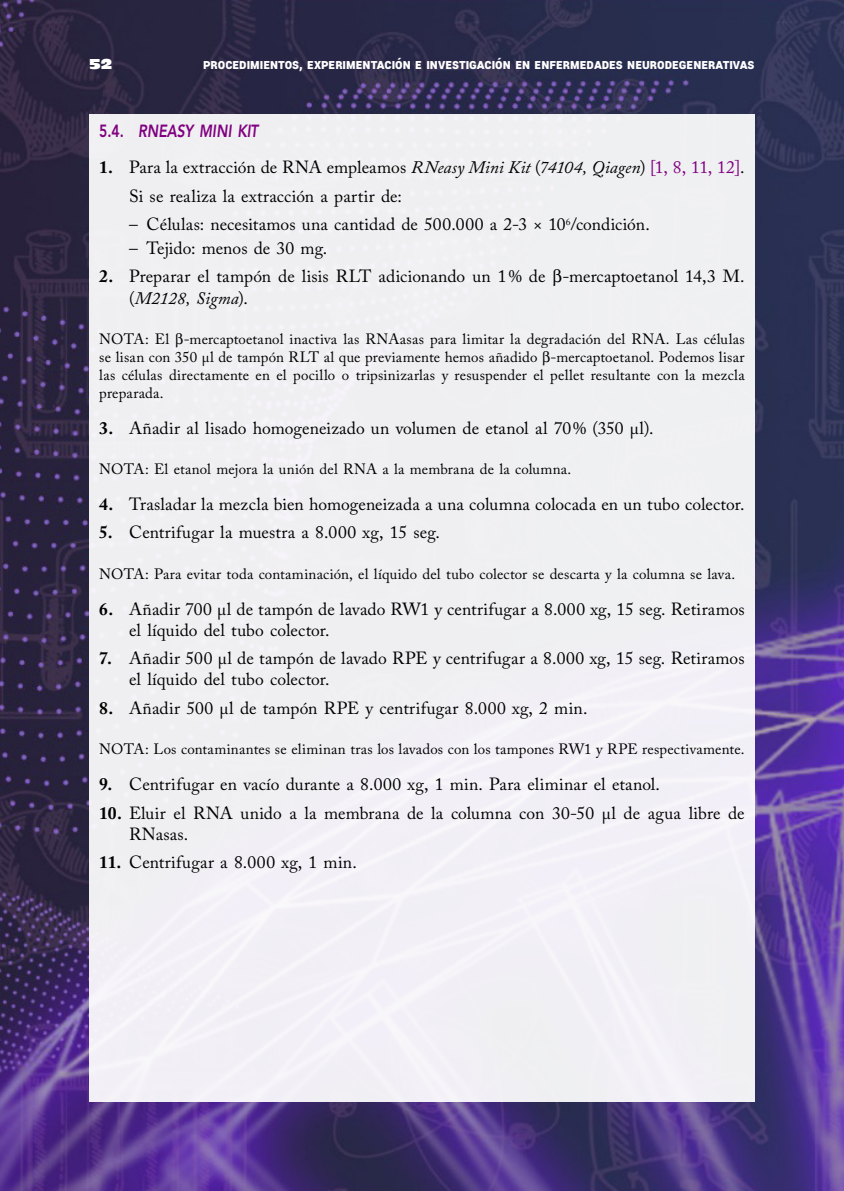
<style>
.page{position:relative;width:844px;height:1191px;background:#fff}
.page>*{position:absolute;margin:0;border:0;box-sizing:border-box;transform-origin:0 0}
.t1{font:17.5px/21px "Adobe Caslon Pro";letter-spacing:.005em;color:#000}
.t2{font:italic 800 17.5px "Avenir LT Std";color:#800080;scale:.8 1}
.t3{font:14.88px/17.8px "Adobe Caslon Pro";letter-spacing:.015em;color:#000;text-align:justify}
.t4{font:900 14px "Roboto";color:#fff;scale:.9 1}
.t5{font:14px "Antique Olive Std Nord";color:#fff}
.s1{font-style:normal}
.s2{font-weight:700}
.s3{font-style:italic}
.s4{color:#800080}
</style>
<div class="page">
<img style="left:0;top:0;width:843px;height:1191px">
<div style="left:89px;top:114px;width:665px;height:987px;background:#f0f0f2"></div>
<p class="t5" style="left:89px;top:56px;width:24px">52</p>
<p class="t4" style="left:203px;top:55px;width:614px">Procedimientos, experimentación e investigación en enfermedades neurodegenerativas</p>
<p class="t2" style="left:99px;top:121px;width:200px"><span class="s1">5.4.</span> RNEASY MINI KIT</p>
<p class="t1" style="left:129px;top:153px;width:617px;line-height:28.5px;text-indent:-30px"><span class="s2">1.</span> Para la extracción de RNA empleamos <span class="s3">RNeasy Mini Kit</span> (<span class="s3">74104, Qiagen</span>) <span class="s4">[1, 8, 11, 12]</span>.<br>Si se realiza la extracción a partir de:</p>
<p class="t1" style="left:129px;top:214px;width:522px">– Células: necesitamos una cantidad de 500.000 a 2-3 × 10<sup>6</sup>/condición.</p>
<p class="t1" style="left:129px;top:237px;width:200px">– Tejido: menos de 30 mg.</p>
<p class="t1" style="left:129px;top:266px;width:617px;text-indent:-30px"><span class="s2">2.</span> Preparar el tampón de lisis RLT adicionando un 1% de -mercaptoetanol 14,3 M. (<span class="s3">M2128, Sigma</span>).</p>
<p class="t3" style="left:99px;top:330px;width:646px">NOTA: El -mercaptoetanol inactiva las RNAasas para limitar la degradación del RNA. Las células se lisan con 350 μl de tampón RLT al que previamente hemos añadido -mercaptoetanol. Podemos lisar las células directamente en el pocillo o tripsinizarlas y resuspender el pellet resultante con la mezcla preparada.</p>
<p class="t1" style="left:99px;top:417px;width:555px"><span class="s2">3.</span> Añadir al lisado homogeneizado un volumen de etanol al 70% (350 μl).</p>
<p class="t3" style="left:99px;top:460px;width:473px">NOTA: El etanol mejora la unión del RNA a la membrana de la columna.</p>
<p class="t1" style="left:99px;top:493px;width:646px"><span class="s2">4.</span> Trasladar la mezcla bien homogeneizada a una columna colocada en un tubo colector.</p>
<p class="t1" style="left:99px;top:522px;width:342px"><span class="s2">5.</span> Centrifugar la muestra a 8.000 xg, 15 seg.</p>
<p class="t3" style="left:99px;top:564px;width:637px">NOTA: Para evitar toda contaminación, el líquido del tubo colector se descarta y la columna se lava.</p>
<p class="t1" style="left:129px;top:598px;width:617px;text-indent:-30px"><span class="s2">6.</span> Añadir 700 μl de tampón de lavado RW1 y centrifugar a 8.000 xg, 15 seg. Retiramos el líquido del tubo colector.</p>
<p class="t1" style="left:129px;top:647px;width:617px;text-indent:-30px"><span class="s2">7.</span> Añadir 500 μl de tampón de lavado RPE y centrifugar a 8.000 xg, 15 seg. Retiramos el líquido del tubo colector.</p>
<p class="t1" style="left:99px;top:697px;width:489px"><span class="s2">8.</span> Añadir 500 μl de tampón RPE y centrifugar 8.000 xg, 2 min.</p>
<p class="t3" style="left:99px;top:740px;width:646px">NOTA: Los contaminantes se eliminan tras los lavados con los tampones RW1 y RPE respectivamente.</p>
<p class="t1" style="left:99px;top:773px;width:562px"><span class="s2">9.</span> Centrifugar en vacío durante a 8.000 xg, 1 min. Para eliminar el etanol.</p>
<p class="t1" style="left:129px;top:802px;width:617px;text-indent:-30px"><span class="s2">10.</span> Eluir el RNA unido a la membrana de la columna con 30-50 μl de agua libre de<br>RNasas.</p>
<p class="t1" style="left:99px;top:851px;width:259px"><span class="s2">11.</span> Centrifugar a 8.000 xg, 1 min.</p>
</div>
